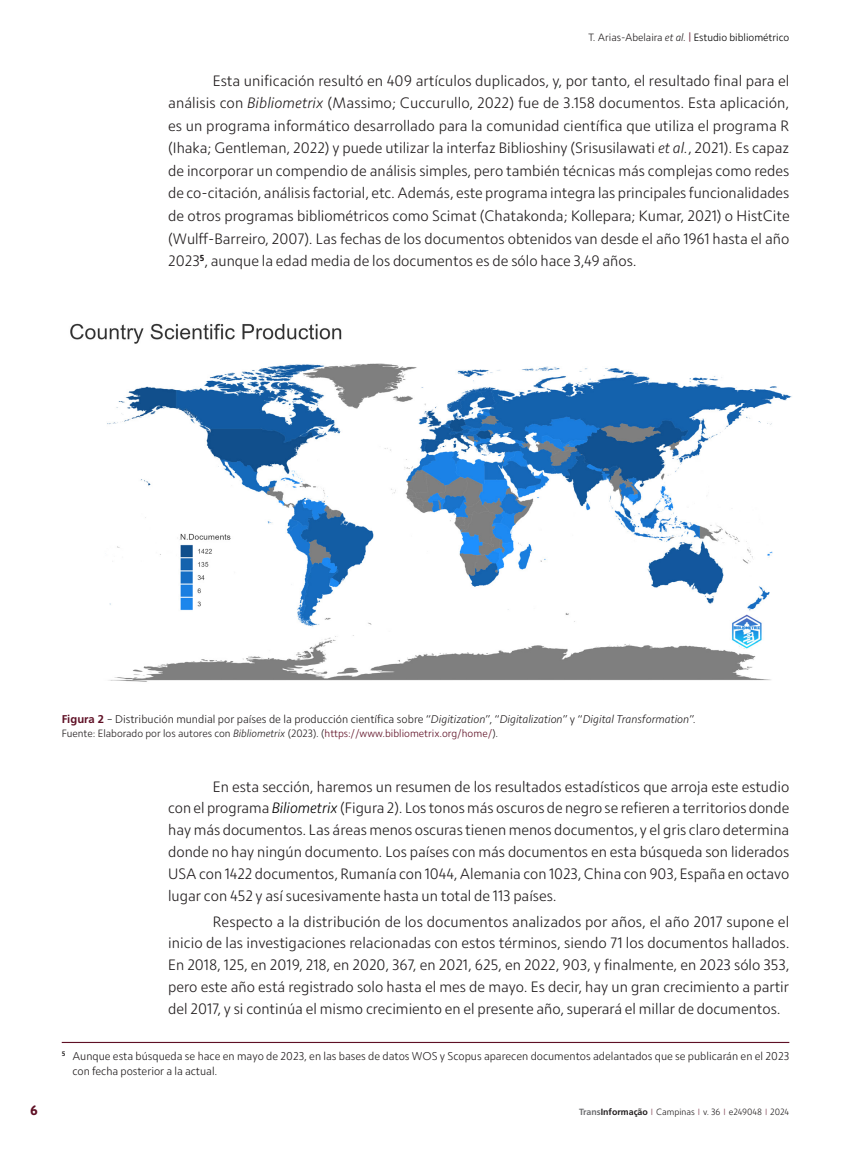
<style>
.page{position:relative;width:851px;height:1149px;background:#fff}
.page>*{position:absolute;margin:0;border:0;box-sizing:border-box;transform-origin:0 0}
.P1{font:300 15px/21.8px "Moniker Basic";color:#231f20;text-align:justify}
.t1{font:700 13.5px "Moniker Basic";color:#5f1025}
.Notas_Texto{font:300 11.25px/15px "Moniker Basic";color:#231f20}
.TABELA_Cabeçalho{font:300 11.25px "Moniker Basic";color:#231f20}
.Tabela_Note{font:300 10.5px "Moniker Basic";color:#231f20}
.t2{font:300 10.5px "Moniker Basic";color:#000}
.t3{font:300 9px "Moniker Basic";color:#231f20}
.s1{color:#231f20}
.s2{font-style:italic;color:#231f20}
.s3{font-weight:500;font-size:10.05px;color:#7f4051}
.s4{font-style:italic}
.s5{font-family:"Frutiger LT Std";font-weight:700;color:#5f1025}
.s6{color:#5f1025}
.s7{font-style:italic;color:#000}
.s8{font-family:"Frutiger LT Std";font-weight:700;color:#6c6d70}
.s9{font-family:"Frutiger LT Std";font-weight:700}
.s10{color:#7f4051}
</style>
<div class="page">
<img style="left:70px;top:323px;width:722px;height:359px">
<hr style="left:62px;top:1041px;width:727px;height:1px;background:#5f1025">
<p class="t2" style="left:588px;top:30px;width:202px"><span class="s1">T. Arias-Abelaira</span> <span class="s2">et al.</span> <span class="s3">|</span> Estudio bibliométrico</p>
<p class="P1" style="left:168px;top:69px;width:623px;line-height:22.5px;text-indent:45px">Esta unificación resultó en 409 artículos duplicados, y, por tanto, el resultado final para el análisis con <span class="s4">Bibliometrix</span> (Massimo; Cuccurullo, 2022) fue de 3.158 documentos. Esta aplicación, es un programa informático desarrollado para la comunidad científica que utiliza el programa R (Ihaka; Gentleman, 2022) y puede utilizar la interfaz Biblioshiny (Srisusilawati <span class="s4">et al.</span>, 2021). Es capaz de incorporar un compendio de análisis simples, pero también técnicas más complejas como redes de co-citación, análisis factorial, etc. Además, este programa integra las principales funcionalidades de otros programas bibliométricos como Scimat (Chatakonda; Kollepara; Kumar, 2021) o HistCite (Wulff-Barreiro, 2007). Las fechas de los documentos obtenidos van desde el año 1961 hasta el año 2023<sup>5</sup>, aunque la edad media de los documentos es de sólo hace 3,49 años.</p>
<p class="TABELA_Cabeçalho" style="left:62px;top:711px;width:635px"><span class="s5">Figura 2</span> – Distribución mundial por países de la producción científica sobre “<span class="s4">Digitization</span>”, “<span class="s4">Digitalization</span>” y “<span class="s4">Digital Transformation</span>”.</p>
<p class="Tabela_Note" style="left:62px;top:726px;width:438px">Fuente: Elaborado por los autores con <span class="s4">Bibliometrix</span> (2023). (<span class="s6">https://www.bibliometrix.org/home/</span>).</p>
<p class="P1" style="left:168px;top:775px;width:622px;text-indent:45px">En esta sección, haremos un resumen de los resultados estadísticos que arroja este estudio con el programa <span class="s7">Biliometrix</span> (Figura 2). Los tonos más oscuros de negro se refieren a territorios donde hay más documentos. Las áreas menos oscuras tienen menos documentos, y el gris claro determina donde no hay ningún documento. Los países con más documentos en esta búsqueda son liderados USA con 1422 documentos, Rumanía con 1044, Alemania con 1023, China con 903, España en octavo lugar con 452 y así sucesivamente hasta un total de 113 países.</p>
<p class="P1" style="left:168px;top:909px;width:623px;text-indent:45px">Respecto a la distribución de los documentos analizados por años, el año 2017 supone el inicio de las investigaciones relacionadas con estos términos, siendo 71 los documentos hallados.<br>En 2018, 125, en 2019, 218, en 2020, 367, en 2021, 625, en 2022, 903, y finalmente, en 2023 sólo 353, pero este año está registrado solo hasta el mes de mayo. Es decir, hay un gran crecimiento a partir del 2017, y si continúa el mismo crecimiento en el presente año, superará el millar de documentos.</p>
<p class="Notas_Texto" style="left:72px;top:1047px;width:718px;text-indent:-11px"><sup>5</sup> Aunque esta búsqueda se hace en mayo de 2023, en las bases de datos WOS y Scopus aparecen documentos adelantados que se publicarán en el 2023 con fecha posterior a la actual.</p>
<p class="t1" style="left:30px;top:1100px;width:9px">6</p>
<p class="t3" style="left:579px;top:1105px;width:212px"><span class="s8">Trans</span><span class="s9">Informação</span> <span class="s10">I</span> Campinas <span class="s10">I</span> v. 36 <span class="s10">I</span> e249048 <span class="s10">I</span> 2024</p>
</div>
